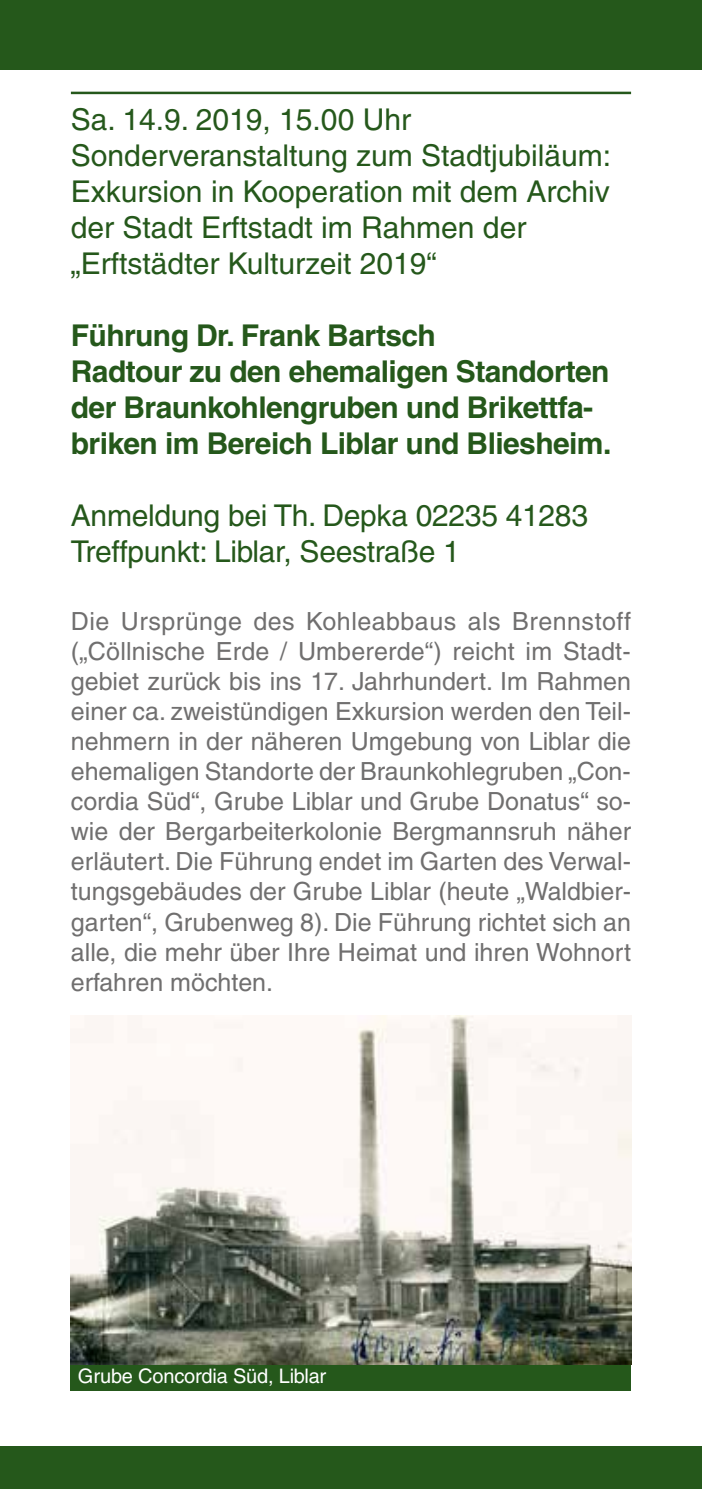
<style>
.page{position:relative;width:702px;height:1489px;background:#fff}
.page>*{position:absolute;margin:0;border:0;box-sizing:border-box;transform-origin:0 0}
.t1{font:30px/36px "Helvetica";color:#25581b}
.t2{font:700 30px/36px "Helvetica";letter-spacing:-.02em;color:#25581b}
.t3{font:25px/30px "Helvetica";color:#706f6f;text-align:justify}
.t4{font:20px "Helvetica";letter-spacing:-.01em;color:#fff}
</style>
<div class="page">
<div style="left:0;top:0;width:702px;height:70px;background:#25581b"></div>
<div style="left:0;top:1446px;width:702px;height:42px;background:#25581b"></div>
<hr style="left:71px;top:92px;width:560px;height:2px;background:#25581b">
<img style="left:71px;top:1015px;width:560px;height:349px">
<div style="left:71px;top:1364px;width:560px;height:26px;background:#25581b"></div>
<p class="t1" style="left:71px;top:102px;width:542px">Sa. 14.9. 2019, 15.00 Uhr Sonderveranstaltung zum Stadtjubiläum:<br>Exkursion in Kooperation mit dem Archiv der Stadt Erftstadt im Rahmen der „Erftstädter Kulturzeit 2019“</p>
<p class="t2" style="left:71px;top:317px;width:542px">Führung Dr. Frank Bartsch<br>Radtour zu den ehemaligen Standorten der Braunkohlengruben und Brikettfa&shy;briken im Bereich Liblar und Bliesheim.</p>
<p class="t1" style="left:71px;top:498px;width:518px">Anmeldung bei Th. Depka 02235 41283<br>Treffpunkt: Liblar, Seestraße 1</p>
<p class="t3" style="left:71px;top:606px;width:561px">Die Ursprünge des Kohleabbaus als Brennstoff („Cöllnische Erde / Umbererde“) reicht im Stadt&shy;gebiet zurück bis ins 17. Jahrhundert. Im Rahmen einer ca. zweistündigen Exkursion werden den Teil&shy;nehmern in der näheren Umgebung von Liblar die ehemaligen Standorte der Braunkohlegruben „Con&shy;cordia Süd“, Grube Liblar und Grube Donatus“ so&shy;wie der Bergarbeiterkolonie Bergmannsruh näher erläutert. Die Führung endet im Garten des Verwal&shy;tungsgebäudes der Grube Liblar (heute „Waldbier&shy;garten“, Grubenweg 8). Die Führung richtet sich an alle, die mehr über Ihre Heimat und ihren Wohnort erfahren möchten.</p>
<p class="t4" style="left:78px;top:1363px;width:250px">Grube Concordia Süd, Liblar</p>
</div>
